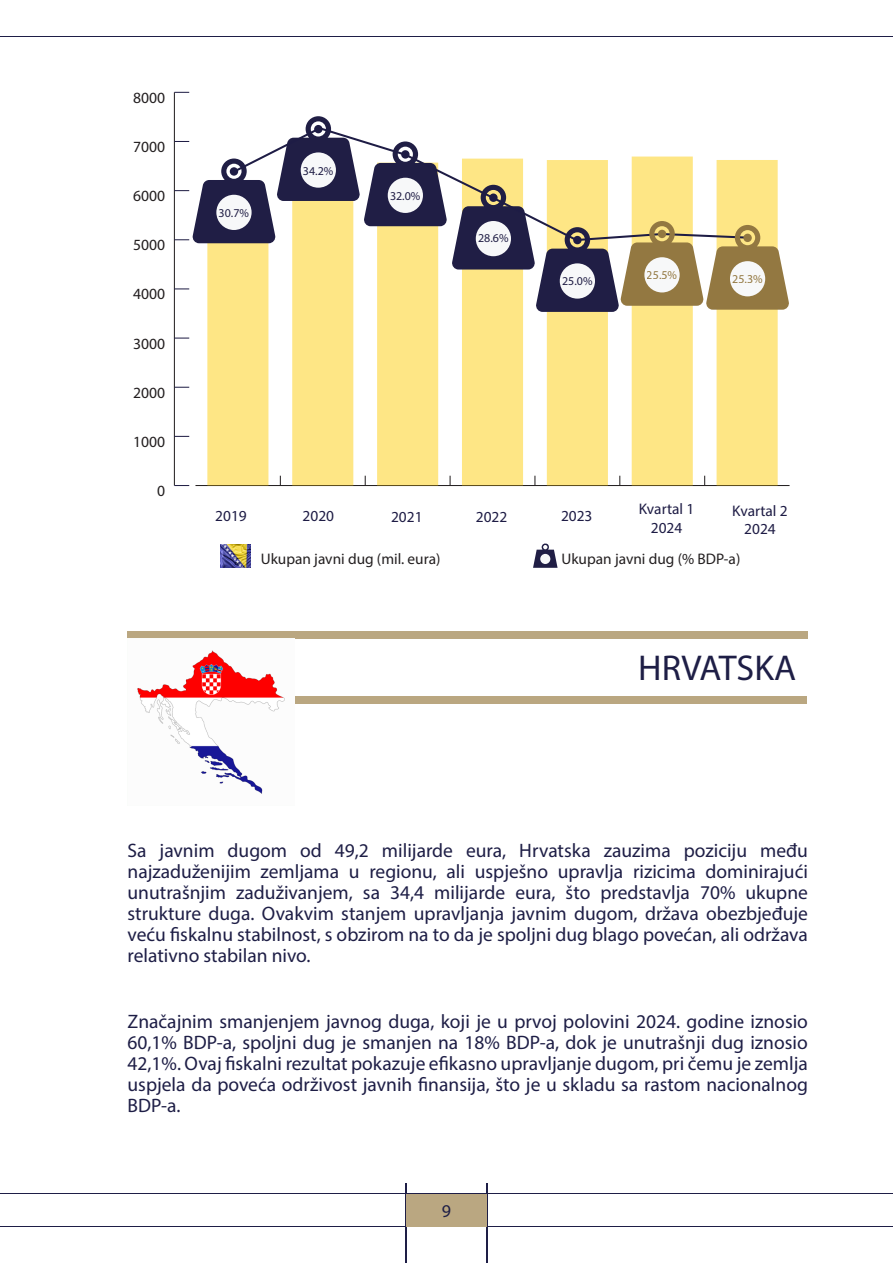
<style>
.page{position:relative;width:893px;height:1263px;background:#fff}
.page>*{position:absolute;margin:0;border:0;box-sizing:border-box;transform-origin:0 0}
.t1{font:36px "Myriad Pro";color:#1e1e46}
.t2{font:19.5px/21px "Myriad Pro";color:#1e1e46;text-align:justify}
.t3{font:18px "Myriad Pro";color:#1e1e46}
.t4{font:15.6px "Skola Sans";color:#231f20}
.t5{font:15.3px "Skola Sans";color:#231f20}
.t6{font:15.3px/18.5px "Skola Sans";color:#1e1c45;text-align:center}
.t7{font:700 12px "Skola Sans Cn";color:#201e45}
.t8{font:700 12px "Skola Sans Cn";color:#937841}
</style>
<div class="page">
<hr style="left:0;top:1226px;width:893px;height:1px;background:#1e1e46">
<hr style="left:0;top:1193px;width:893px;height:1px;background:#1e1e46">
<hr style="left:0;top:36px;width:893px;height:1px;background:#1e1e46">
<hr style="left:405px;top:1183px;width:1px;height:80px;background:#1e1e46">
<hr style="left:487px;top:1183px;width:1px;height:80px;background:#1e1e46">
<div style="left:406px;top:1194px;width:81px;height:32px;background:#baa781"></div>
<div style="left:128px;top:631px;width:680px;height:7px;background:#baa781"></div>
<div style="left:294px;top:697px;width:513px;height:7px;background:#baa781"></div>
<hr style="left:195px;top:485px;width:594px;height:1px;background:#231f20">
<hr style="left:174px;top:92px;width:1px;height:393px;background:#231f20">
<svg style="left:174px;top:485px;width:15px;height:1px"></svg>
<svg style="left:174px;top:436px;width:15px;height:1px"></svg>
<svg style="left:174px;top:387px;width:15px;height:1px"></svg>
<svg style="left:174px;top:338px;width:15px;height:1px"></svg>
<svg style="left:174px;top:92px;width:15px;height:1px"></svg>
<svg style="left:207px;top:312px;width:571px;height:173px;fill:#fee685"></svg>
<svg style="left:533px;top:543px;width:25px;height:25px"></svg>
<div style="left:540px;top:554px;width:10px;height:10px;background:#f7f8f9;border-radius:50%"></div>
<svg style="left:174px;top:116px;width:615px;height:196px"></svg>
<div style="left:730px;top:261px;width:35px;height:35px;background:#f7f8f9;border-radius:50%"></div>
<img style="left:137px;top:650px;width:148px;height:144px">
<img style="left:220px;top:545px;width:30px;height:23px">
<p class="t4" style="left:133px;top:88px;width:34px">8000</p>
<p class="t4" style="left:133px;top:137px;width:34px">7000</p>
<p class="t4" style="left:133px;top:186px;width:34px">6000</p>
<p class="t4" style="left:133px;top:235px;width:34px">5000</p>
<p class="t4" style="left:133px;top:284px;width:34px">4000</p>
<p class="t4" style="left:133px;top:334px;width:34px">3000</p>
<p class="t4" style="left:133px;top:383px;width:34px">2000</p>
<p class="t4" style="left:133px;top:432px;width:34px">1000</p>
<p class="t4" style="left:157px;top:481px;width:10px">0</p>
<p class="t7" style="left:219px;top:206px;width:32px">30.7%</p>
<p class="t7" style="left:303px;top:163px;width:32px">34.2%</p>
<p class="t7" style="left:390px;top:189px;width:32px">32.0%</p>
<p class="t7" style="left:478px;top:231px;width:32px">28.6%</p>
<p class="t7" style="left:562px;top:273px;width:32px">25.0%</p>
<p class="t8" style="left:647px;top:267px;width:32px">25.5%</p>
<p class="t8" style="left:732px;top:271px;width:32px">25.3%</p>
<p class="t6" style="left:215px;top:506px;width:33px">2019</p>
<p class="t6" style="left:303px;top:507px;width:33px">2020</p>
<p class="t6" style="left:391px;top:507px;width:33px">2021</p>
<p class="t6" style="left:476px;top:507px;width:33px">2022</p>
<p class="t6" style="left:561px;top:507px;width:33px">2023</p>
<p class="t6" style="left:639px;top:500px;width:57px">Kvartal 1<br>2024</p>
<p class="t6" style="left:732px;top:501px;width:57px">Kvartal 2<br>2024</p>
<p class="t5" style="left:261px;top:549px;width:181px">Ukupan javni dug (mil. eura)</p>
<p class="t5" style="left:561px;top:549px;width:180px">Ukupan javni dug (% BDP-a)</p>
<p class="t1" style="left:638px;top:645px;width:160px">HRVATSKA</p>
<p class="t2" style="left:128px;top:839px;width:682px">Sa javnim dugom od 49,2 milijarde eura, Hrvatska zauzima poziciju među najzaduženijim zemljama u regionu, ali uspješno upravlja rizicima dominirajući unutrašnjim zaduživanjem, sa 34,4 milijarde eura, što predstavlja 70% ukupne strukture duga. Ovakvim stanjem upravljanja javnim dugom, država obezbjeđuje veću fiskalnu stabilnost, s obzirom na to da je spoljni dug blago povećan, ali održava relativno stabilan nivo.</p>
<p class="t2" style="left:128px;top:1010px;width:682px">Značajnim smanjenjem javnog duga, koji je u prvoj polovini 2024. godine iznosio 60,1% BDP-a, spoljni dug je smanjen na 18% BDP-a, dok je unutrašnji dug iznosio 42,1%. Ovaj fiskalni rezultat pokazuje efikasno upravljanje dugom, pri čemu je zemlja uspjela da poveća održivost javnih finansija, što je u skladu sa rastom nacionalnog BDP-a.</p>
<p class="t3" style="left:442px;top:1200px;width:11px">9</p>
</div>
